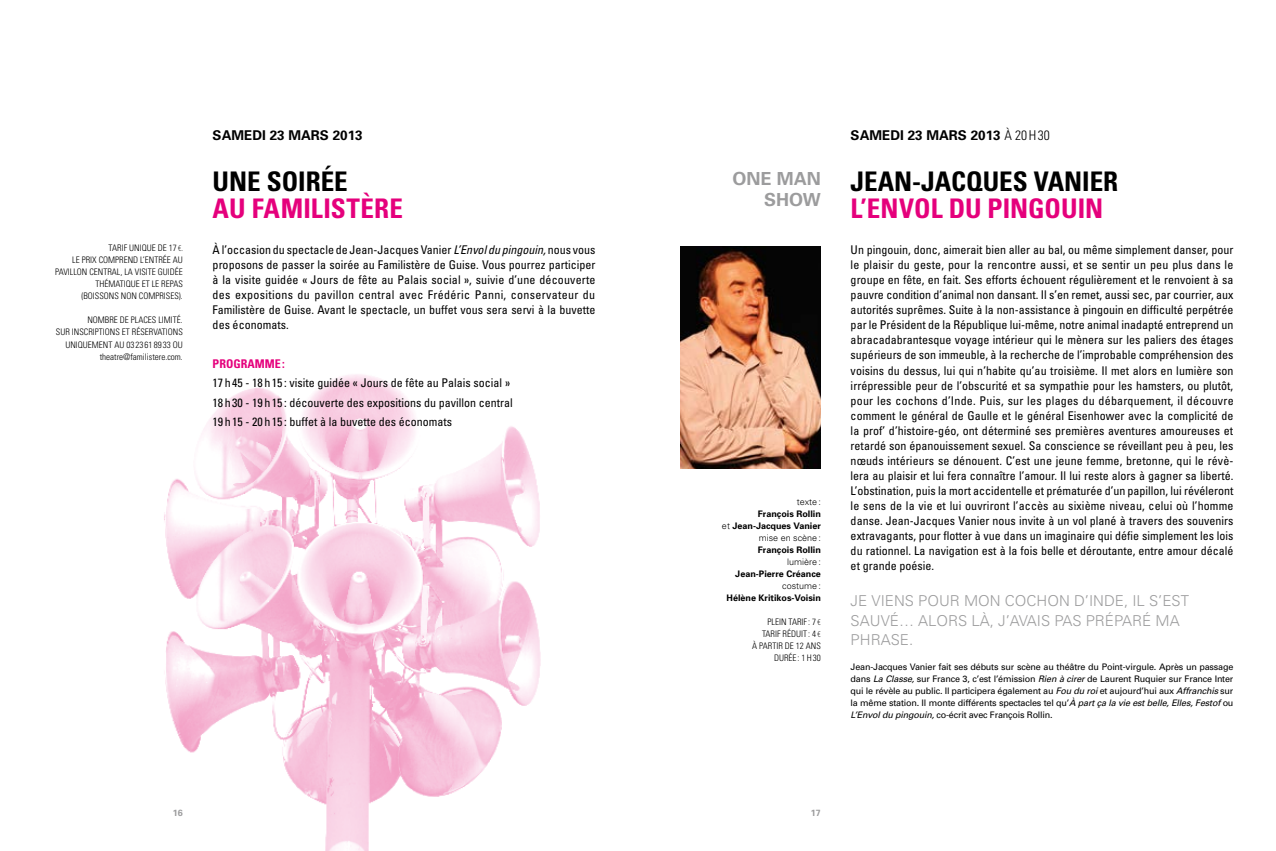
<style>
.page{position:relative;width:1276px;height:851px;background:#fff}
.page>*{position:absolute;margin:0;border:0;box-sizing:border-box;transform-origin:0 0}
.t1{font:700 condensed 27px "Univers";color:#e5007c}
.t2{font:700 condensed 27px "Univers";color:#000}
.t3{font:700 18px/21px "Univers";color:#9c9c9d}
.t4{font:300 15px/19.5px "Univers";color:#9c9c9d}
.t5{font:700 13.5px "Univers";color:#000}
.t6{font:condensed 12px/15px "Univers";color:#000;text-align:justify}
.t7{font:700 condensed 12px "Univers";color:#e5007c}
.t8{font:9px/12px "Univers";letter-spacing:-.02em;color:#000;text-align:justify}
.t9{font:300 condensed 9px/12px "Univers";color:#000;text-align:right}
.t10{font:700 9px/12px "Univers";color:#000;text-align:right}
.t11{font:300 9px "Univers";color:#000}
.t12{font:700 9px "Univers";color:#9c9c9d}
.s1{font-family:"Myriad Pro"}
.s2{font-style:italic}
.s3{font-weight:300;font-stretch:condensed}
.s4{font-weight:300}
</style>
<div class="page">
<img style="left:164px;top:374px;width:377px;height:476px">
<img style="left:680px;top:247px;width:141px;height:221px">
<p class="t9" style="left:55px;top:242px;width:129px">TARIF UNIQUE DE 17 <span class="s1">€.<br></span>LE PRIX COMPREND L’ENTRÉE AU<br>PAVILLON CENTRAL, LA VISITE GUIDÉE<br>THÉMATIQUE ET LE REPAS<br>(BOISSONS NON COMPRISES).</p>
<p class="t9" style="left:56px;top:314px;width:129px">NOMBRE DE PLACES LIMITÉ.<br>SUR INSCRIPTIONS ET RÉSERVATIONS<br>UNIQUEMENT AU 03 23 61 89 33 OU<br>THEATRE@FAMILISTERE.COM.</p>
<p class="t5" style="left:213px;top:127px;width:152px">SAMEDI 23 MARS 2013</p>
<h1 class="t2" style="left:213px;top:165px;width:134px">UNE SOIRÉE</h1>
<h1 class="t1" style="left:213px;top:192px;width:176px">AU FAMILISTÈRE</h1>
<p class="t6" style="left:213px;top:242px;width:384px">À l’occasion du spectacle de Jean-Jacques Vanier <span class="s2">L’Envol du pingouin,</span> nous vous proposons de passer la soirée au Familistère de Guise. Vous pourrez participer à la visite guidée « Jours de fête au Palais social », suivie d’une découverte des expositions du pavillon central avec Frédéric Panni, conservateur du Familistère de Guise. Avant le spectacle, un buffet vous sera servi à la buvette des économats.</p>
<p class="t7" style="left:213px;top:356px;width:50px">PROGRAMME</p>
<p class="t7" style="left:282px;top:356px;width:4px">:</p>
<p class="t6" style="left:213px;top:373px;width:302px;line-height:19.2px;text-align:left">17 h45 - 18h15 : visite guidée « Jours de fête au Palais social »<br>18 h30 - 19h15 : découverte des expositions du pavillon central<br>19 h15 - 20h15 : buffet à la buvette des économats</p>
<p class="t5" style="left:850px;top:127px;width:201px">SAMEDI 23 MARS 2013 <span class="s3">À 20H30</span></p>
<h2 class="t3" style="left:764px;top:167px;width:42px;text-indent:-32px">on e man show</h2>
<h1 class="t2" style="left:850px;top:165px;width:253px">JEAN-JACQUES VANIER</h1>
<h1 class="t1" style="left:850px;top:192px;width:254px">L’ENVOL DU PINGOUIN</h1>
<p class="t6" style="left:850px;top:242px;width:384px">Un pingouin, donc, aimerait bien aller au bal, ou même simplement danser, pour le plaisir du geste, pour la rencontre aussi, et se sentir un peu plus dans le groupe en fête, en fait. Ses efforts échouent régulièrement et le renvoient à sa pauvre condition d’animal non dansant. Il s’en remet, aussi sec, par courrier, aux autorités suprêmes. Suite à la non-assistance à pingouin en difficulté perpétrée par le Président de la République lui-même, notre animal inadapté entreprend un abracadabrantesque voyage intérieur qui le mènera sur les paliers des étages supérieurs de son immeuble, à la recherche de l’improbable compréhension des voisins du dessus, lui qui n’habite qu’au troisième. Il met alors en lumière son irrépressible peur de l’obscurité et sa sympathie pour les hamsters, ou plutôt, pour les cochons d’Inde. Puis, sur les plages du débarquement, il découvre comment le général de Gaulle et le général Eisenhower avec la complicité de la prof’ d’histoire-géo, ont déterminé ses premières aventures amoureuses et retardé son épanouissement sexuel. Sa conscience se réveillant peu à peu, les nœuds intérieurs se dénouent. C’est une jeune femme, bretonne, qui le révè&shy;lera au plaisir et lui fera connaître l’amour. Il lui reste alors à gagner sa liberté.<br>L’obstination, puis la mort accidentelle et prématurée d’un papillon, lui révéleront le sens de la vie et lui ouvriront l’accès au sixième niveau, celui où l’homme danse. Jean-Jacques Vanier nous invite à un vol plané à travers des souvenirs extravagants, pour flotter à vue dans un imaginaire qui défie simplement les lois du rationnel. La navigation est à la fois belle et déroutante, entre amour décalé et grande poésie.</p>
<p class="t4" style="left:850px;top:590px;width:340px">JE VIENS POUR MON COCHON D’INDE, IL S’EST<br>SAUVÉ… ALORS LÀ, J’AVAIS PAS PRÉPARÉ MA<br>PHRASE.</p>
<p class="t8" style="left:850px;top:660px;width:384px">Jean-Jacques Vanier fait ses débuts sur scène au théâtre du Point-virgule. Après un passage dans <span class="s2">La Classe,</span> sur France 3, c’est l’émission <span class="s2">Rien à cirer</span> de Laurent Ruquier sur France Inter qui le révèle au public. Il participera également au <span class="s2">Fou du roi</span> et aujourd’hui aux <span class="s2">Affranchis</span> sur la même station. Il monte différents spectacles tel qu’<span class="s2">À part ça la vie est belle, Elles, Festof</span> ou <span class="s2">L’Envol du pingouin,</span> co-écrit avec François Rollin.</p>
<p class="t11" style="left:797px;top:496px;width:26px">texte:</p>
<p class="t10" style="left:722px;top:507px;width:100px">François Rollin<br><span class="s4">et</span> Jean-Jacques Vanier <span class="s4">mise en scène:</span></p>
<p class="t10" style="left:758px;top:543px;width:65px">François Rollin</p>
<p class="t11" style="left:787px;top:556px;width:35px">lumière:</p>
<p class="t10" style="left:735px;top:567px;width:87px">Jean-Pierre Créance</p>
<p class="t11" style="left:782px;top:580px;width:40px">costume:</p>
<p class="t10" style="left:726px;top:591px;width:96px">Hélène Kritikos-Voisin</p>
<p class="t9" style="left:752px;top:615px;width:70px">PLEIN TARIF: 7 <span class="s1">€<br></span>TARIF RÉDUIT : 4 <span class="s1">€<br></span>À PARTIR DE 12 ANS<br>DURÉE : 1H30</p>
<p class="t12" style="left:173px;top:806px;width:12px">16</p>
<p class="t12" style="left:811px;top:806px;width:12px">17</p>
</div>
